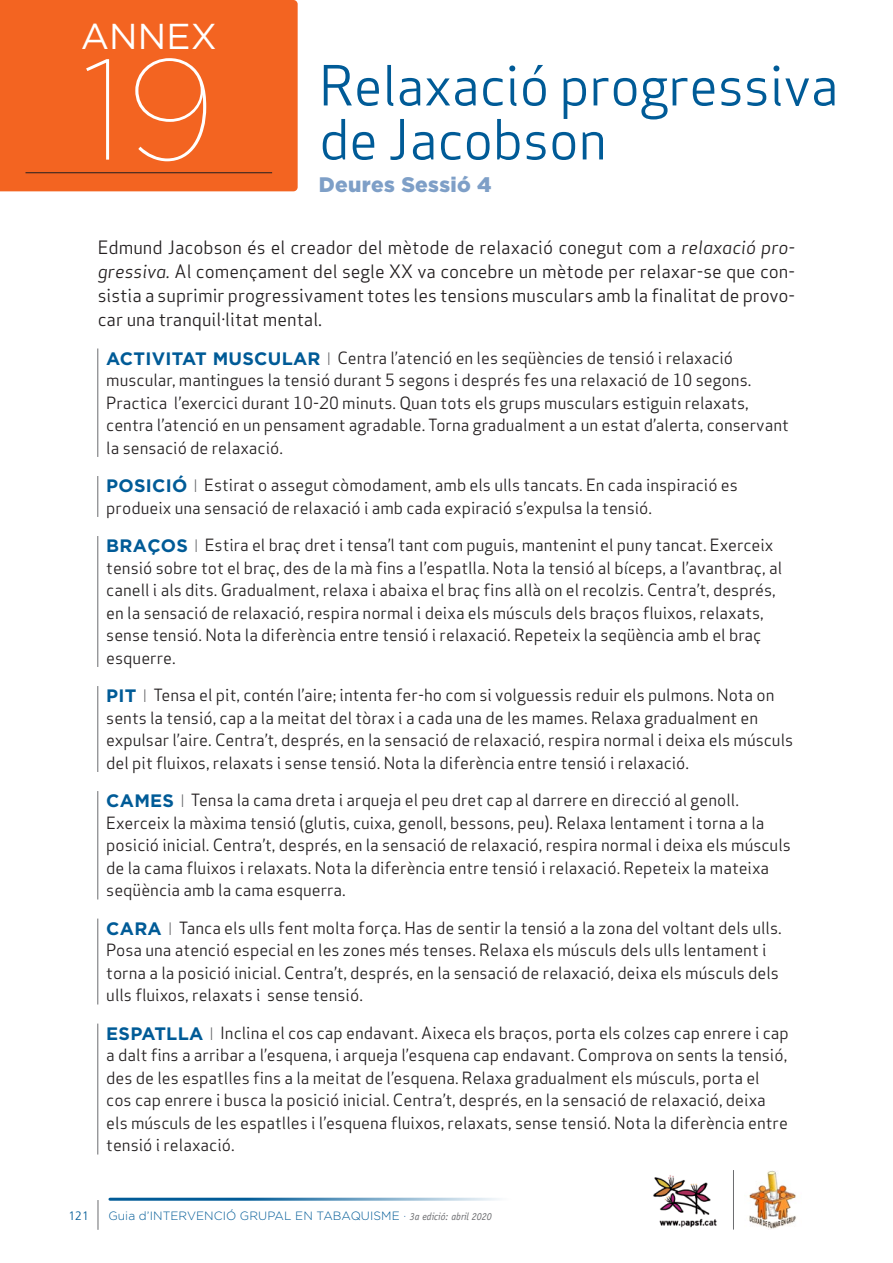
<style>
.page{position:relative;width:893px;height:1263px;background:#fff}
.page>*{position:absolute;margin:0;border:0;box-sizing:border-box;transform-origin:0 0}
.t1{font:100 142.5px "Gotham";color:#fff}
.t2{font:54px/54px "Apex Sans Book T";letter-spacing:-.01em;color:#005b97}
.t3{font:36px "Gotham";letter-spacing:.005em;color:#fff}
.t4{font:900 21px "Gotham";letter-spacing:.015em;color:#7e9fc7}
.t5{font:18px/24px "Apex Sans Book T";color:#231f20;text-align:justify}
.t6{font:16.5px/22.5px "Apex Sans Book T";color:#231f20}
.t7{font:300 12.3px "Frutiger";color:#005b97}
.t8{font:300 12px "Gotham";letter-spacing:.005em;color:#005b97}
.s1{font-family:"Apex Sans Book Italic T"}
.s2{font-family:"Gotham";font-weight:700;font-size:18px;color:#005b97}
.s3{font-family:"Gotham";font-weight:300;font-size:18px;color:#6c6d70}
.s4{color:#3775aa}
.s5{font-family:"Officina Sans Std";font-weight:400;font-style:italic;font-size:10.5px;color:#6c6d70}
</style>
<div class="page">
<img style="left:749px;top:1170px;width:47px;height:59px">
<img style="left:653px;top:1175px;width:64px;height:53px">
<hr style="left:733px;top:1170px;width:1px;height:59px;background:#6c6d70">
<hr style="left:98px;top:1200px;width:1px;height:30px;background:#6c6d70">
<hr style="left:110px;top:1198px;width:401px;height:3px;background:#005b97">
<hr style="left:97px;top:348px;width:1px;height:109px;background:#6c6d70">
<hr style="left:97px;top:476px;width:1px;height:41px;background:#6c6d70">
<hr style="left:97px;top:536px;width:1px;height:131px;background:#6c6d70">
<hr style="left:97px;top:686px;width:1px;height:86px;background:#6c6d70">
<hr style="left:97px;top:791px;width:1px;height:108px;background:#6c6d70">
<hr style="left:97px;top:918px;width:1px;height:86px;background:#6c6d70">
<hr style="left:97px;top:1023px;width:1px;height:131px;background:#6c6d70">
<div style="left:0;top:0;width:298px;height:191px;background:#f36421"></div>
<hr style="left:26px;top:172px;width:246px;height:1px;background:#231f20">
<h3 class="t3" style="left:81px;top:16px;width:138px">ANNEX</h3>
<h1 class="t1" style="left:81px;top:33px;width:136px">19</h1>
<h2 class="t2" style="left:319px;top:58px;width:521px">Relaxació progressiva de Jacobson</h2>
<p class="t4" style="left:319px;top:173px;width:174px">Deures Sessió 4</p>
<p class="t5" style="left:98px;top:235px;width:699px">Edmund Jacobson és el creador del mètode de relaxació conegut com a <span class="s1">relaxació pro&shy;gressiva.</span> Al començament del segle XX va concebre un mètode per relaxar-se que con&shy;sistia a suprimir progressivament totes les tensions musculars amb la finalitat de provo&shy;car una tranquil·litat mental.</p>
<p class="t6" style="left:106px;top:346px;width:684px"><span class="s2">ACTIVITAT MUSCULAR</span> <span class="s3">I</span> Centra l’atenció en les seqüències de tensió i relaxació muscular, mantingues la tensió durant 5 segons i després fes una relaxació de 10 segons.<br>Practica l’exercici durant 10-20 minuts. Quan tots els grups musculars estiguin relaxats, centra l’atenció en un pensament agradable. Torna gradualment a un estat d’alerta, conservant la sensació de relaxació.</p>
<p class="t6" style="left:106px;top:474px;width:633px"><span class="s2">POSICIÓ</span> <span class="s3">I</span> Estirat o assegut còmodament, amb els ulls tancats. En cada inspiració es produeix una sensació de relaxació i amb cada expiració s’expulsa la tensió.</p>
<p class="t6" style="left:106px;top:534px;width:677px"><span class="s2">BRAÇOS</span> <span class="s3">I</span> Estira el braç dret i tensa’l tant com puguis, mantenint el puny tancat. Exerceix tensió sobre tot el braç, des de la mà fins a l’espatlla. Nota la tensió al bíceps, a l’avantbraç, al canell i als dits. Gradualment, relaxa i abaixa el braç fins allà on el recolzis. Centra’t, després, en la sensació de relaxació, respira normal i deixa els músculs dels braços fluixos, relaxats, sense tensió. Nota la diferència entre tensió i relaxació. Repeteix la seqüència amb el braç esquerre.</p>
<p class="t6" style="left:106px;top:684px;width:688px"><span class="s2">PIT</span> <span class="s3">I</span> Tensa el pit, contén l’aire; intenta fer-ho com si volguessis reduir els pulmons. Nota on sents la tensió, cap a la meitat del tòrax i a cada una de les mames. Relaxa gradualment en expulsar l’aire. Centra’t, després, en la sensació de relaxació, respira normal i deixa els músculs del pit fluixos, relaxats i sense tensió. Nota la diferència entre tensió i relaxació.</p>
<p class="t6" style="left:106px;top:789px;width:686px"><span class="s2">CAMES</span> <span class="s3">I</span> Tensa la cama dreta i arqueja el peu dret cap al darrere en direcció al genoll.<br>Exerceix la màxima tensió (glutis, cuixa, genoll, bessons, peu). Relaxa lentament i torna a la posició inicial. Centra’t, després, en la sensació de relaxació, respira normal i deixa els músculs de la cama fluixos i relaxats. Nota la diferència entre tensió i relaxació. Repeteix la mateixa seqüència amb la cama esquerra.</p>
<p class="t6" style="left:106px;top:916px;width:677px"><span class="s2">CARA</span> <span class="s3">I</span> Tanca els ulls fent molta força. Has de sentir la tensió a la zona del voltant dels ulls.<br>Posa una atenció especial en les zones més tenses. Relaxa els músculs dels ulls lentament i torna a la posició inicial. Centra’t, després, en la sensació de relaxació, deixa els músculs dels ulls fluixos, relaxats i sense tensió.</p>
<p class="t6" style="left:106px;top:1021px;width:684px"><span class="s2">ESPATLLA</span> <span class="s3">I</span> Inclina el cos cap endavant. Aixeca els braços, porta els colzes cap enrere i cap a dalt fins a arribar a l’esquena, i arqueja l’esquena cap endavant. Comprova on sents la tensió, des de les espatlles fins a la meitat de l’esquena. Relaxa gradualment els músculs, porta el cos cap enrere i busca la posició inicial. Centra’t, després, en la sensació de relaxació, deixa els músculs de les espatlles i l’esquena fluixos, relaxats, sense tensió. Nota la diferència entre tensió i relaxació.</p>
<p class="t7" style="left:68px;top:1208px;width:22px">121</p>
<p class="t8" style="left:108px;top:1209px;width:385px">Guia d’INTERVENCIÓ GRUPAL EN TABAQUISME <span class="s4">·</span> <span class="s5">3a edició: abril 2020</span></p>
</div>
